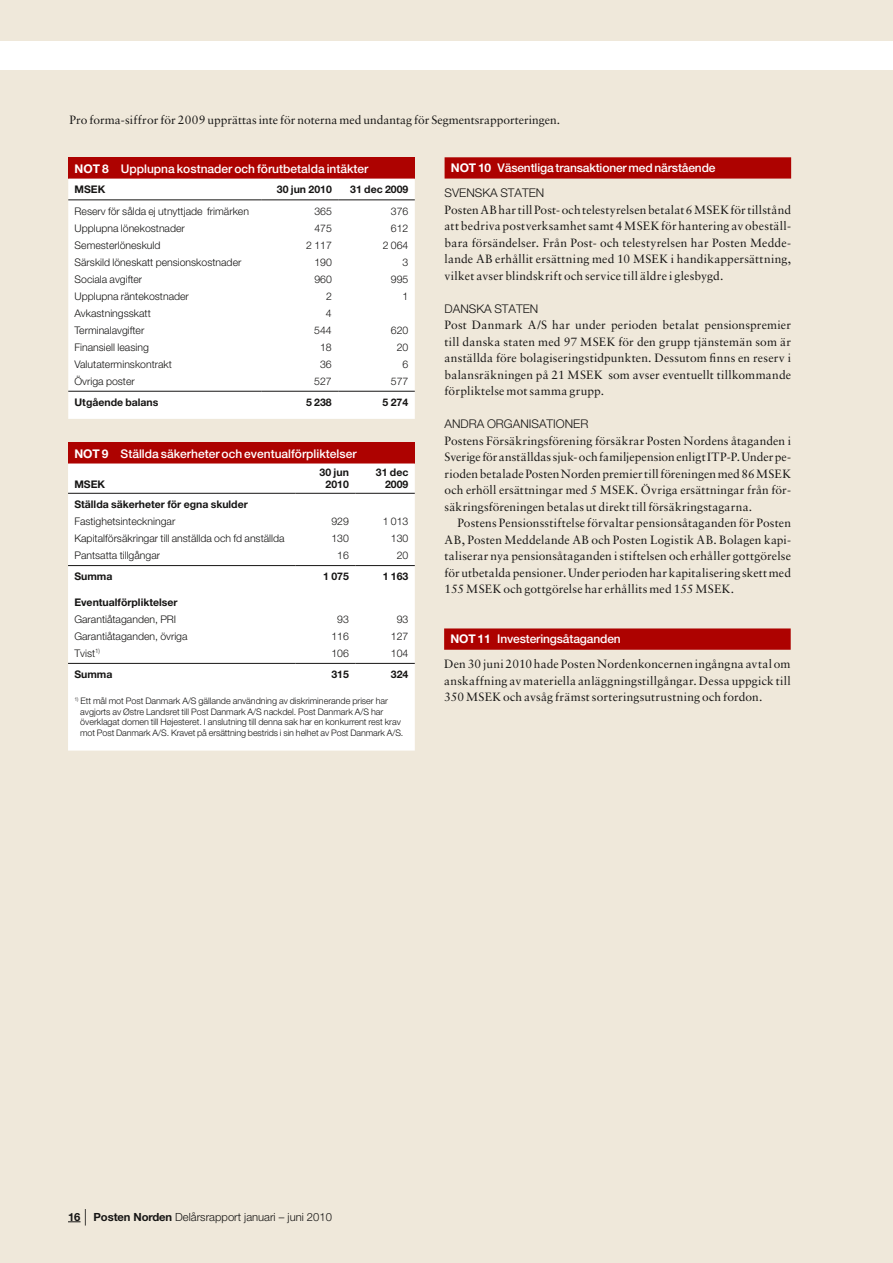
<style>
.page{position:relative;width:893px;height:1263px;background:#efe8da}
.page>*{position:absolute;margin:0;border:0;box-sizing:border-box;transform-origin:0 0}
.t1{font:12px/16.5px "Sabon";letter-spacing:.01em;color:#161514;text-align:justify}
.t2{font:500 12px/25px "Helvetica Neue";color:#fff}
.t3{font:300 12px "Helvetica Neue";color:#161514}
.t4{font:300 11.25px "Helvetica Neue";color:#161514}
.t5{font:300 10.5px "Helvetica Neue";color:#161514}
.t6{font:700 10.5px/12px "Helvetica Neue";color:#161514;text-align:center}
.t7{font:300 9px/10.5px "Helvetica Neue";letter-spacing:-.005em;color:#161514}
.s1{font-weight:700}
.s2{font-weight:300;color:#161514}
.s3{font-size:16.5px}
</style>
<div class="page">
<div style="left:0;top:41px;width:893px;height:29px;background:#fff"></div>
<svg style="left:68px;top:1221px;width:13px;height:1px"></svg>
<div style="left:445px;top:157px;width:346px;height:22px;background:#ad0200"></div>
<div style="left:68px;top:442px;width:347px;height:21px;background:#ad0200"></div>
<div style="left:68px;top:463px;width:347px;height:287px;background:#fff"></div>
<hr style="left:68px;top:565px;width:228px;height:1px;background:#161514">
<hr style="left:296px;top:565px;width:59px;height:1px;background:#161514">
<hr style="left:355px;top:565px;width:60px;height:1px;background:#161514">
<hr style="left:68px;top:663px;width:228px;height:1px;background:#161514">
<hr style="left:296px;top:663px;width:59px;height:1px;background:#161514">
<hr style="left:355px;top:663px;width:60px;height:1px;background:#161514">
<hr style="left:68px;top:493px;width:228px;height:1px;background:#161514">
<hr style="left:296px;top:493px;width:59px;height:1px;background:#161514">
<hr style="left:355px;top:493px;width:60px;height:1px;background:#161514">
<div style="left:68px;top:157px;width:347px;height:22px;background:#ad0200"></div>
<div style="left:68px;top:179px;width:347px;height:240px;background:#fff"></div>
<hr style="left:68px;top:391px;width:194px;height:1px;background:#161514">
<hr style="left:262px;top:391px;width:76px;height:1px;background:#161514">
<hr style="left:338px;top:391px;width:77px;height:1px;background:#161514">
<hr style="left:68px;top:199px;width:194px;height:1px;background:#161514">
<hr style="left:262px;top:199px;width:76px;height:1px;background:#161514">
<hr style="left:338px;top:199px;width:77px;height:1px;background:#161514">
<div style="left:444px;top:628px;width:347px;height:22px;background:#ad0200"></div>
<p class="t1" style="left:70px;top:112px;width:492px">Pro forma-siffror för 2009 upprättas inte för noterna med undantag för Segmentsrapporteringen.</p>
<p class="t2" style="left:75px;top:156px;width:295px"><span class="s1">Not 8</span> Upplupna kostnader och förutbetalda intäkter</p>
<p class="t6" style="left:75px;top:183px;width:32px">MSEK</p>
<p class="t6" style="left:277px;top:183px;width:57px">30 jun 2010</p>
<p class="t6" style="left:350px;top:183px;width:60px">31 dec 2009</p>
<p class="t5" style="left:75px;top:204px;width:176px">Reserv för sålda ej utnyttjade frimärken</p>
<p class="t5" style="left:314px;top:204px;width:19px">365</p>
<p class="t5" style="left:391px;top:204px;width:19px">376</p>
<p class="t5" style="left:75px;top:221px;width:112px">Upplupna lönekostnader</p>
<p class="t5" style="left:314px;top:221px;width:19px">475</p>
<p class="t5" style="left:391px;top:221px;width:19px">612</p>
<p class="t5" style="left:75px;top:238px;width:87px">Semesterlöneskuld</p>
<p class="t5" style="left:306px;top:238px;width:27px">2 117</p>
<p class="t5" style="left:383px;top:238px;width:27px">2 064</p>
<p class="t5" style="left:75px;top:255px;width:168px">Särskild löneskatt pensionskostnader</p>
<p class="t5" style="left:314px;top:255px;width:19px">190</p>
<p class="t5" style="left:403px;top:255px;width:7px">3</p>
<p class="t5" style="left:75px;top:272px;width:69px">Sociala avgifter</p>
<p class="t5" style="left:314px;top:272px;width:19px">960</p>
<p class="t5" style="left:391px;top:272px;width:19px">995</p>
<p class="t5" style="left:75px;top:289px;width:116px">Upplupna räntekostnader</p>
<p class="t5" style="left:326px;top:289px;width:7px">2</p>
<p class="t5" style="left:403px;top:289px;width:7px">1</p>
<p class="t5" style="left:75px;top:307px;width:78px">Avkastningsskatt</p>
<p class="t5" style="left:326px;top:307px;width:7px">4</p>
<p class="t5" style="left:75px;top:324px;width:71px">Terminalavgifter</p>
<p class="t5" style="left:314px;top:324px;width:19px">544</p>
<p class="t5" style="left:391px;top:324px;width:19px">620</p>
<p class="t5" style="left:75px;top:341px;width:76px">Finansiell leasing</p>
<p class="t5" style="left:320px;top:341px;width:13px">18</p>
<p class="t5" style="left:397px;top:341px;width:13px">20</p>
<p class="t5" style="left:75px;top:358px;width:99px">Valutaterminskontrakt</p>
<p class="t5" style="left:320px;top:358px;width:13px">36</p>
<p class="t5" style="left:402px;top:358px;width:7px">6</p>
<p class="t5" style="left:75px;top:375px;width:62px">Övriga poster</p>
<p class="t5" style="left:314px;top:375px;width:19px">527</p>
<p class="t5" style="left:391px;top:375px;width:19px">577</p>
<p class="t6" style="left:75px;top:396px;width:85px">Utgående balans</p>
<p class="t6" style="left:306px;top:396px;width:27px">5 238</p>
<p class="t6" style="left:383px;top:396px;width:27px">5 274</p>
<p class="t2" style="left:74px;top:441px;width:284px"><span class="s1">Not 9</span> Ställda säkerheter och eventualförpliktelser</p>
<p class="t6" style="left:74px;top:478px;width:32px">MSEK</p>
<p class="t6" style="left:319px;top:466px;width:31px">30 jun<br>2010</p>
<p class="t6" style="left:376px;top:466px;width:34px;text-align:right">31 dec<br>2009</p>
<p class="t6" style="left:74px;top:498px;width:175px">Ställda säkerheter för egna skulder</p>
<p class="t5" style="left:74px;top:515px;width:102px">Fastighetsinteckningar</p>
<p class="t5" style="left:331px;top:515px;width:19px">929</p>
<p class="t5" style="left:383px;top:515px;width:27px">1 013</p>
<p class="t5" style="left:74px;top:532px;width:212px">Kapitalförsäkringar till anställda och fd anställda</p>
<p class="t5" style="left:331px;top:532px;width:19px">130</p>
<p class="t5" style="left:391px;top:532px;width:19px">130</p>
<p class="t5" style="left:74px;top:549px;width:87px">Pantsatta tillgångar</p>
<p class="t5" style="left:337px;top:549px;width:13px">16</p>
<p class="t5" style="left:397px;top:549px;width:13px">20</p>
<p class="t6" style="left:74px;top:570px;width:40px">Summa</p>
<p class="t6" style="left:323px;top:570px;width:27px">1 075</p>
<p class="t6" style="left:383px;top:570px;width:27px">1 163</p>
<p class="t6" style="left:74px;top:596px;width:105px">Eventualförpliktelser</p>
<p class="t5" style="left:74px;top:613px;width:103px">Garantiåtaganden, PRI</p>
<p class="t5" style="left:337px;top:613px;width:13px">93</p>
<p class="t5" style="left:397px;top:613px;width:13px">93</p>
<p class="t5" style="left:74px;top:630px;width:115px">Garantiåtaganden, övriga</p>
<p class="t5" style="left:331px;top:630px;width:19px">116</p>
<p class="t5" style="left:391px;top:630px;width:19px">127</p>
<p class="t5" style="left:74px;top:647px;width:27px">Tvist<sup>1)</sup></p>
<p class="t5" style="left:331px;top:647px;width:19px">106</p>
<p class="t5" style="left:391px;top:647px;width:19px">104</p>
<p class="t6" style="left:74px;top:668px;width:40px">Summa</p>
<p class="t6" style="left:331px;top:668px;width:19px">315</p>
<p class="t6" style="left:391px;top:668px;width:19px">324</p>
<p class="t7" style="left:80px;top:696px;width:325px;text-indent:-6px"><sup>1)</sup> Ett mål mot Post Danmark A/S gällande användning av diskriminerande priser har avgjorts av Østre Landsret till Post Danmark A/S nackdel. Post Danmark A/S har överklagat domen till Højesteret. I anslutning till denna sak har en konkurrent rest krav mot Post Danmark A/S. Kravet på ersättning bestrids i sin helhet av Post Danmark A/S.</p>
<p class="t2" style="left:445px;top:155px;width:272px;text-indent:6px"><span class="s1">Not 10</span> Väsentliga transaktioner med närstående<br><span class="s2">Svenska</span></p>
<p class="t3" style="left:500px;top:186px;width:9px">staten</p>
<p class="t1" style="left:445px;top:201px;width:348px">Posten AB har till Post- och telestyrelsen betalat 6 MSEK för tillstånd att bedriva postverksamhet samt 4 MSEK för hantering av obeställ&shy;bara försändelser. Från Post- och telestyrelsen har Posten Medde&shy;lande AB erhållit ersättning med 10 MSEK i handikappersättning, vilket avser blindskrift och service till äldre i glesbygd.</p>
<p class="t3" style="left:445px;top:301px;width:18px">Danska</p>
<p class="t3" style="left:494px;top:301px;width:9px">staten</p>
<p class="t1" style="left:445px;top:317px;width:348px">Post Danmark A/S har under perioden betalat pensionspremier till danska staten med 97 MSEK för den grupp tjänstemän som är anställda före bolagiseringstidpunkten. Dessutom finns en reserv i balansräkningen på 21 MSEK som avser eventuellt tillkommande förpliktelse mot samma grupp.</p>
<p class="t3" style="left:445px;top:417px;width:17px">Andra</p>
<p class="t3" style="left:487px;top:417px;width:9px">organisationer</p>
<p class="t1" style="left:445px;top:432px;width:348px">Postens Försäkringsförening försäkrar Posten Nordens åtaganden i Sverige för anställdas sjuk- och familjepension enligt ITP-P. Under pe&shy;rioden betalade Posten Norden premier till föreningen med 86 MSEK och erhöll ersättningar med 5 MSEK. Övriga ersättningar från för&shy;säkringsföreningen betalas ut direkt till försäkringstagarna.</p>
<p class="t1" style="left:445px;top:515px;width:348px;text-indent:13px">Postens Pensionsstiftelse förvaltar pensionsåtaganden för Posten AB, Posten Meddelande AB och Posten Logistik AB. Bolagen kapi&shy;taliserar nya pensionsåtaganden i stiftelsen och erhåller gottgörelse för utbetalda pensioner. Under perioden har kapitalisering skett med 155 MSEK och gottgörelse har erhållits med 155 MSEK.</p>
<p class="t2" style="left:450px;top:626px;width:172px"><span class="s1">Not 11</span> Investeringsåtaganden</p>
<p class="t1" style="left:444px;top:656px;width:348px">Den 30 juni 2010 hade Posten Nordenkoncernen ingångna avtal om anskaffning av materiella anläggningstillgångar. Dessa uppgick till 350 MSEK och avsåg främst sorteringsutrustning och fordon.</p>
<p class="t4" style="left:68px;top:1210px;width:265px"><span class="s1">16</span> <span class="s3">|</span> <span class="s1">Posten Norden</span> Delårsrapport januari – juni 2010</p>
</div>
